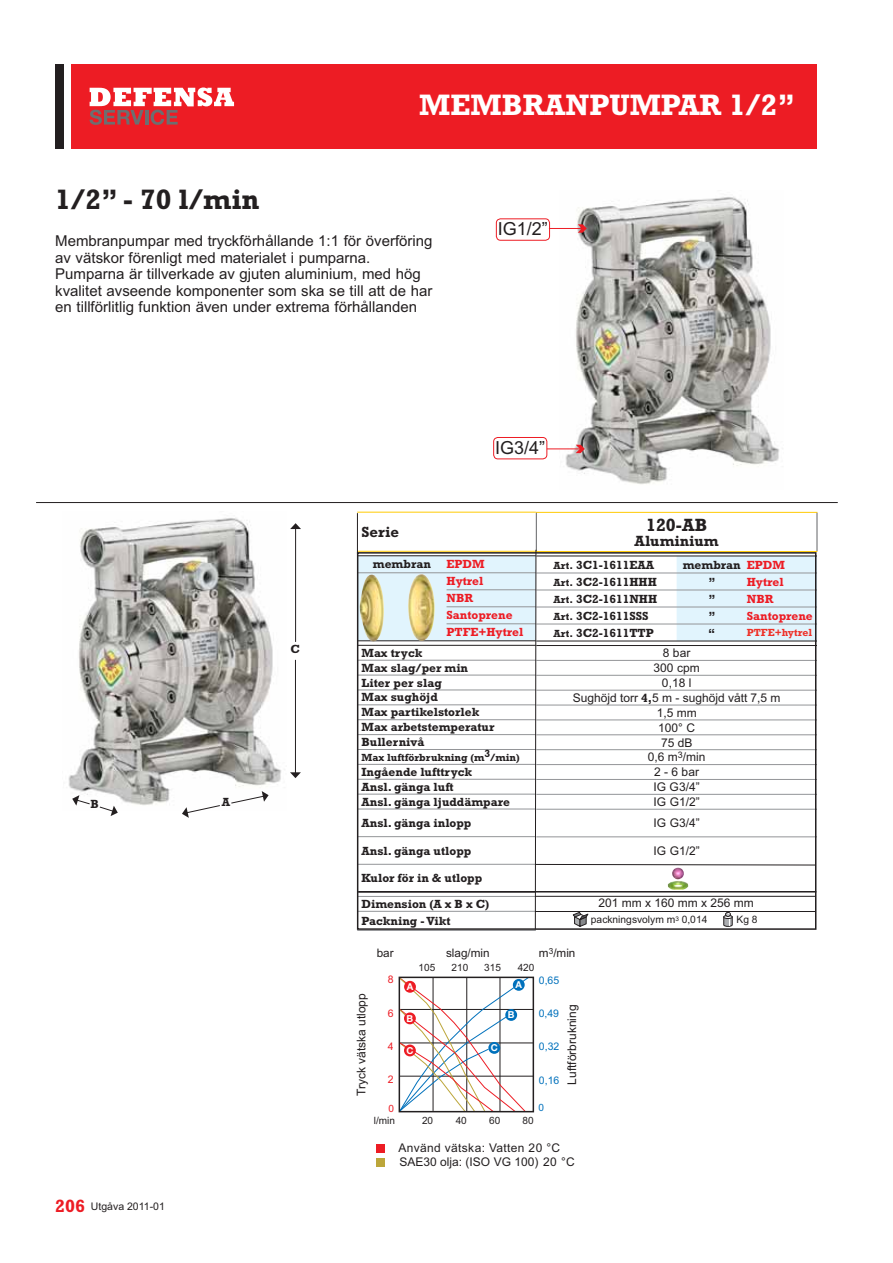
<style>
.page{position:relative;width:893px;height:1263px;background:#fff}
.page>*{position:absolute;margin:0;border:0;box-sizing:border-box;transform-origin:0 0}
.t1{font:700 30px "Rockwell";color:#fff}
.t2{font:700 28.5px "Rockwell";color:#231f20}
.t3{font:18px "Arial";color:#231f20}
.t4{font:700 18px "Rockwell";color:#231f20}
.t5{font:15px/16.5px "Arial";color:#231f20}
.t6{font:700 15px "Rockwell";color:#231f20}
.t7{font:700 12px/14.9px "Rockwell";color:#231f20}
.t8{font:12px/14.9px "Arial";color:#231f20;text-align:center}
.t9{font:700 12px/17px "Rockwell";color:#ed1c24}
.t10{font:12px "Arial";letter-spacing:.03em;color:#231f20}
.t11{font:11.7px "Arial";color:#231f20}
.t12{font:700 10.5px "Rockwell";color:#231f20}
.t13{font:10.5px "Arial";color:#231f20}
.t14{font:10.5px "Arial";color:#0071bc}
.t15{font:700 10.5px "Rockwell";color:#ee3128}
.t16{font:10.5px "Arial";color:#ed1c24}
.t17{font:10.2px "Arial";color:#231f20}
.t18{font:10.05px "Arial";color:#231f20}
.t19{font:10.05px "Arial";color:#ed1c24}
.t20{font:10.05px "Arial";color:#0071bc}
.t21{font:700 9.6px "Helvetica Neue";color:#fff}
.s1{font-family:"Rockwell";font-weight:700;font-size:18px;color:#ed1c24}
.s2{font-size:10.5px}
.s3{color:#ed1c24}
.s4{font-family:"Rockwell";font-weight:700}
</style>
<div class="page">
<div style="left:71px;top:64px;width:745px;height:85px;background:#ed1c24"></div>
<div style="left:55px;top:64px;width:9px;height:85px;background:#231f20"></div>
<svg style="left:90px;top:87px;width:144px;height:38px"></svg>
<img style="left:68px;top:518px;width:213px;height:288px">
<img style="left:560px;top:196px;width:219px;height:288px">
<div style="left:493px;top:437px;width:54px;height:22px;border:1px solid #ed1c24;border-radius:4px"></div>
<svg style="left:576px;top:445px;width:9px;height:8px"></svg>
<hr style="left:547px;top:449px;width:34px;height:1px;background:#ed1c24">
<div style="left:496px;top:218px;width:54px;height:23px;border:1px solid #ed1c24;border-radius:4px"></div>
<svg style="left:578px;top:224px;width:9px;height:9px"></svg>
<hr style="left:549px;top:228px;width:34px;height:1px;background:#ed1c24">
<hr style="left:400px;top:1076px;width:133px;height:1px;background:#231f20">
<hr style="left:400px;top:1043px;width:133px;height:1px;background:#231f20">
<hr style="left:400px;top:1009px;width:133px;height:1px;background:#231f20">
<svg style="left:399px;top:976px;width:130px;height:137px"></svg>
<div style="left:404px;top:981px;width:12px;height:12px;background:#ed1c24;border-radius:50%"></div>
<div style="left:404px;top:1012px;width:12px;height:12px;background:#ed1c24;border-radius:50%"></div>
<div style="left:404px;top:1045px;width:12px;height:11px;background:#ed1c24;border-radius:50%"></div>
<div style="left:513px;top:979px;width:12px;height:12px;background:#0071bc;border-radius:50%"></div>
<div style="left:505px;top:1009px;width:12px;height:12px;background:#0071bc;border-radius:50%"></div>
<div style="left:488px;top:1042px;width:12px;height:12px;background:#0071bc;border-radius:50%"></div>
<div style="left:399px;top:977px;width:135px;height:135px;border:2px solid #231f20"></div>
<div style="left:376px;top:1144px;width:9px;height:9px;background:#ed1c24"></div>
<div style="left:376px;top:1158px;width:9px;height:9px;background:#bca63a"></div>
<hr style="left:36px;top:502px;width:802px;height:1px;background:#231f20">
<hr style="left:357px;top:512px;width:179px;height:1px;background:#ffcb04">
<hr style="left:357px;top:930px;width:179px;height:1px;background:#939598">
<hr style="left:536px;top:512px;width:281px;height:1px;background:#ffcb04">
<hr style="left:536px;top:513px;width:1px;height:38px;background:#636466">
<hr style="left:816px;top:513px;width:1px;height:38px;background:#636466">
<svg style="left:357px;top:549px;width:460px;height:381px"></svg>
<hr style="left:535px;top:896px;width:280px;height:1px;background:#231f20">
<hr style="left:535px;top:911px;width:281px;height:1px;background:#231f20">
<hr style="left:358px;top:891px;width:458px;height:2px;background:#231f20">
<hr style="left:357px;top:513px;width:1px;height:41px;background:#231f20">
<svg style="left:182px;top:805px;width:39px;height:13px"></svg>
<svg style="left:231px;top:791px;width:38px;height:13px"></svg>
<hr style="left:295px;top:528px;width:1px;height:114px;background:#231f20">
<svg style="left:290px;top:523px;width:11px;height:6px"></svg>
<hr style="left:295px;top:660px;width:1px;height:113px;background:#231f20">
<svg style="left:290px;top:772px;width:11px;height:6px"></svg>
<svg style="left:72px;top:795px;width:18px;height:11px"></svg>
<svg style="left:99px;top:806px;width:19px;height:10px"></svg>
<h1 class="t1" style="left:419px;top:95px;width:377px">MEMBRANPUMPAR 1/2”</h1>
<h2 class="t2" style="left:55px;top:190px;width:206px">1/2” - 70 l/min</h2>
<p class="t5" style="left:55px;top:234px;width:379px">Membranpumpar med tryckförhållande 1:1 för överföring av vätskor förenligt med materialet i pumparna.<br>Pumparna är tillverkade av gjuten aluminium, med hög kvalitet avseende komponenter som ska se till att de har en tillförlitlig funktion även under extrema förhållanden</p>
<h3 class="t3" style="left:498px;top:222px;width:52px">IG1/2”</h3>
<h3 class="t3" style="left:495px;top:441px;width:52px">IG3/4”</h3>
<p class="t7" style="left:90px;top:797px;width:10px">B</p>
<p class="t7" style="left:222px;top:796px;width:10px">A</p>
<p class="t13" style="left:55px;top:1202px;width:111px"><span class="s1">206</span> Utgåva 2011-01</p>
<p class="t7" style="left:291px;top:643px;width:11px">C</p>
<p class="t6" style="left:361px;top:527px;width:39px">Serie</p>
<p class="t7" style="left:373px;top:558px;width:60px">membran</p>
<p class="t9" style="left:446px;top:557px;width:78px">EPDM<br>Hytrel<br>NBR<br>Santoprene<br>PTFE+Hytrel</p>
<p class="t7" style="left:361px;top:647px;width:134px">Max tryck<br>Max slag/per min<br>Liter per slag<br>Max sughöjd<br>Max partikelstorlek<br>Max arbetstemperatur<br>Bullernivå</p>
<p class="t12" style="left:361px;top:753px;width:160px">Max luftförbrukning (m3/min)</p>
<p class="t7" style="left:361px;top:766px;width:150px">Ingående lufttryck<br>Ansl. gänga luft<br>Ansl. gänga ljuddämpare</p>
<p class="t7" style="left:361px;top:817px;width:111px">Ansl. gänga inlopp</p>
<p class="t7" style="left:361px;top:844px;width:111px">Ansl. gänga utlopp</p>
<p class="t7" style="left:361px;top:866px;width:129px;line-height:26px">Kulor för in &amp; utlopp<br>Dimension (A x B x C)</p>
<p class="t7" style="left:361px;top:915px;width:91px">Packning - Vikt</p>
<h3 class="t4" style="left:646px;top:518px;width:63px">120-AB</h3>
<p class="t6" style="left:634px;top:535px;width:86px">Aluminium</p>
<p class="t7" style="left:553px;top:558px;width:102px"><span class="s2">Art.</span> 3C1-1611EAA</p>
<p class="t7" style="left:683px;top:558px;width:104px">membran <span class="s3">EPDM</span></p>
<p class="t7" style="left:553px;top:575px;width:105px"><span class="s2">Art.</span> 3C2-1611HHH</p>
<p class="t7" style="left:709px;top:575px;width:9px">”</p>
<p class="t9" style="left:747px;top:574px;width:38px">Hytrel</p>
<p class="t7" style="left:553px;top:592px;width:105px"><span class="s2">Art.</span> 3C2-1611NHH</p>
<p class="t7" style="left:709px;top:592px;width:9px">”</p>
<p class="t9" style="left:747px;top:591px;width:28px">NBR</p>
<p class="t7" style="left:553px;top:609px;width:97px"><span class="s2">Art.</span> 3C2-1611SSS</p>
<p class="t7" style="left:709px;top:609px;width:9px">”</p>
<p class="t9" style="left:747px;top:608px;width:67px">Santoprene</p>
<p class="t7" style="left:553px;top:626px;width:102px"><span class="s2">Art.</span> 3C2-1611TTP</p>
<p class="t7" style="left:708px;top:626px;width:9px">“</p>
<p class="t15" style="left:747px;top:629px;width:67px">PTFE+hytrel</p>
<p class="t8" style="left:573px;top:647px;width:209px">8 bar<br>300 cpm<br>0,18 l<br>Sughöjd torr <span class="s4">4,</span>5 m - sughöjd vått 7,5 m<br>1,5 mm<br>100° C<br>75 dB<br>0,6 m<sup>3</sup>/min<br>2 - 6 bar<br>IG G3/4”<br>IG G1/2”</p>
<p class="t8" style="left:653px;top:817px;width:48px">IG G3/4”</p>
<p class="t8" style="left:653px;top:845px;width:48px">IG G1/2”</p>
<p class="t8" style="left:598px;top:897px;width:157px">201 mm x 160 mm x 256 mm</p>
<p class="t17" style="left:591px;top:916px;width:118px">packningsvolym m<sup>3</sup> 0,014</p>
<p class="t17" style="left:736px;top:916px;width:23px">Kg 8</p>
<p class="t11" style="left:377px;top:949px;width:18px">bar</p>
<p class="t11" style="left:446px;top:949px;width:45px">slag/min</p>
<p class="t11" style="left:539px;top:949px;width:38px">m<sup>3</sup>/min</p>
<p class="t18" style="left:419px;top:964px;width:18px">105</p>
<p class="t18" style="left:451px;top:964px;width:18px">210</p>
<p class="t18" style="left:484px;top:964px;width:18px">315</p>
<p class="t18" style="left:518px;top:964px;width:18px">420</p>
<p class="t16" style="left:388px;top:976px;width:7px">8</p>
<p class="t16" style="left:388px;top:1009px;width:7px">6</p>
<p class="t16" style="left:388px;top:1043px;width:7px">4</p>
<p class="t14" style="left:539px;top:977px;width:22px">0,65</p>
<p class="t14" style="left:539px;top:1010px;width:22px">0,49</p>
<p class="t14" style="left:539px;top:1043px;width:22px">0,32</p>
<p class="t21" style="left:515px;top:981px;width:8px">A</p>
<p class="t21" style="left:407px;top:983px;width:8px">A</p>
<p class="t21" style="left:406px;top:1015px;width:8px">B</p>
<p class="t21" style="left:406px;top:1047px;width:9px">C</p>
<p class="t8" style="left:355px;top:1096px;width:104px;rotate:-90deg">Tryck vätska utlopp</p>
<p class="t8" style="left:566px;top:1085px;width:82px;rotate:-90deg">Luftförbrukning</p>
<p class="t21" style="left:508px;top:1012px;width:8px">B</p>
<p class="t21" style="left:491px;top:1044px;width:9px">C</p>
<p class="t16" style="left:388px;top:1076px;width:7px">2</p>
<p class="t14" style="left:539px;top:1076px;width:22px">0,16</p>
<p class="t20" style="left:538px;top:1104px;width:7px">0</p>
<p class="t19" style="left:388px;top:1104px;width:7px">0</p>
<p class="t18" style="left:374px;top:1117px;width:23px">l/min</p>
<p class="t18" style="left:422px;top:1117px;width:13px">20</p>
<p class="t18" style="left:456px;top:1117px;width:13px">40</p>
<p class="t18" style="left:489px;top:1117px;width:13px">60</p>
<p class="t18" style="left:522px;top:1117px;width:13px">80</p>
<p class="t10" style="left:398px;top:1144px;width:163px">Använd vätska: Vatten 20 °C</p>
<p class="t8" style="left:400px;top:1156px;width:177px">SAE30 olja: (ISO VG 100) 20 °C</p>
</div>
